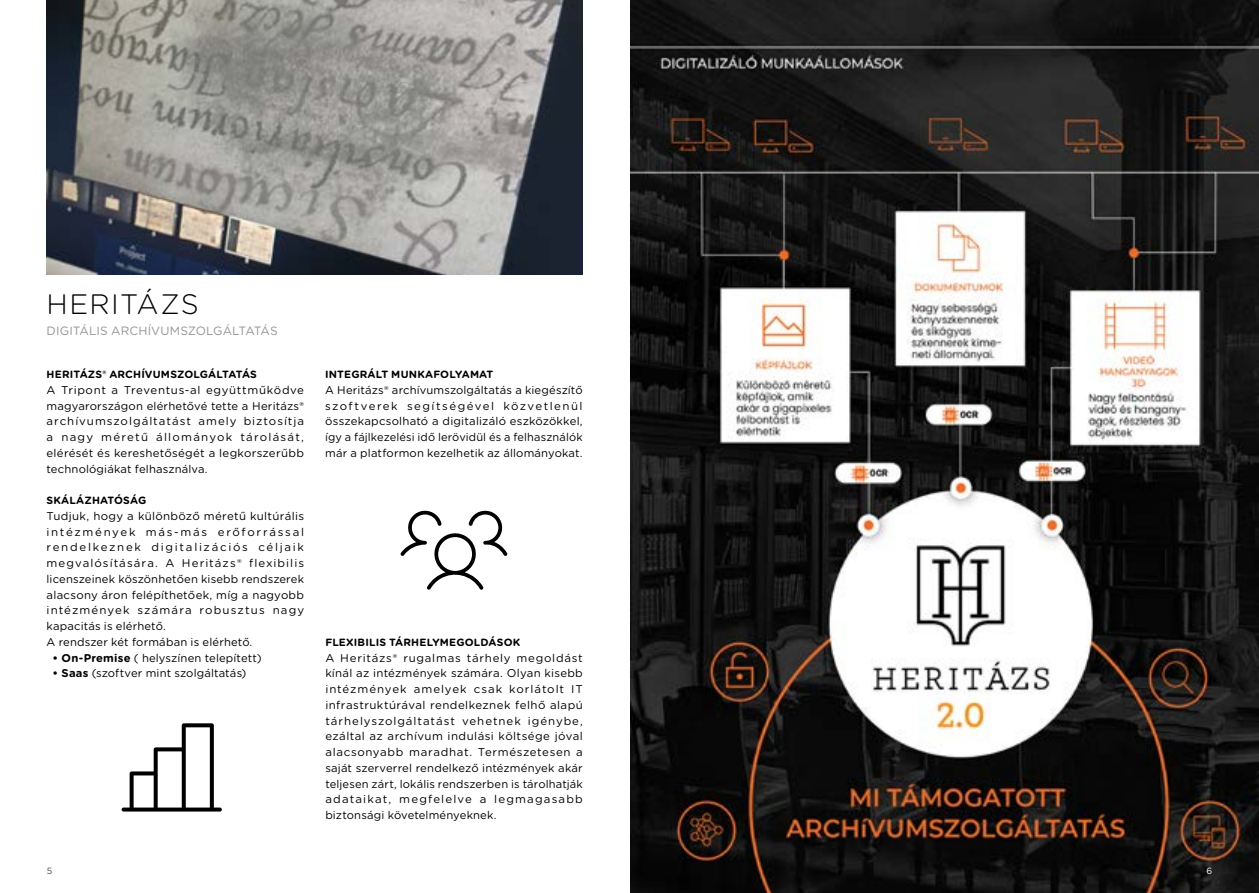
<style>
.page{position:relative;width:1259px;height:893px;background:#fff}
.page>*{position:absolute;margin:0;border:0;box-sizing:border-box;transform-origin:0 0}
.t1{font:300 28.2px "Gotham Rounded";letter-spacing:.04em;color:#000}
.t2{font:12px "Gotham Rnd";letter-spacing:.005em;color:#949598}
.t3{font:11.25px/15.8px "Gotham Rnd";letter-spacing:.015em;color:#000;text-align:justify}
.t4{font:700 10.5px "Gotham Rnd";letter-spacing:.01em;color:#000}
.t5{font:9px "Gotham Rnd";color:#4b4b4b}
.t6{font:9px "Gotham Rnd";color:#fff}
.s1{font-weight:700}
</style>
<div class="page">
<img style="left:47px;top:0;width:536px;height:275px">
<img style="left:631px;top:0;width:628px;height:893px">
<svg style="left:122px;top:723px;width:100px;height:88px"></svg>
<svg style="left:400px;top:510px;width:107px;height:80px"></svg>
<h1 class="t1" style="left:47px;top:285px;width:154px">HERITÁZS</h1>
<p class="t2" style="left:47px;top:322px;width:233px">DIGITÁLIS ARCHÍVUMSZOLGÁLTATÁS</p>
<p class="t4" style="left:47px;top:367px;width:212px">HERITÁZS® ARCHÍVUMSZOLGÁLTATÁS</p>
<p class="t3" style="left:47px;top:381px;width:259px">A Tripont a Treventus-al együttműködve magyarországon elérhetővé tette a Heritázs® archívumszolgáltatást amely biztosítja a nagy méretű állományok tárolását, elérését és kereshetőségét a legkorszerűbb technológiákat felhasználva.</p>
<p class="t4" style="left:47px;top:493px;width:101px">SKÁLÁZHATÓSÁG</p>
<p class="t3" style="left:47px;top:507px;width:259px;text-align:left">Tudjuk, hogy a különböző méretű kultúrális intézmények más-más erőforrással rendelkeznek digitalizációs céljaik megvalósítására. A Heritázs® flexibilis licenszeinek köszönhetően kisebb rendszerek alacsony áron felépíthetőek, míg a nagyobb intézmények számára robusztus nagy kapacitás is elérhető.<br>A rendszer két formában is elérhető.</p>
<p class="t3" style="left:53px;top:649px;width:211px"><span class="s1">• On-Premise</span> ( helyszínen telepített)</p>
<p class="t3" style="left:53px;top:665px;width:195px"><span class="s1">• Saas</span> (szoftver mint szolgáltatás)</p>
<p class="t4" style="left:325px;top:367px;width:170px">INTEGRÁLT MUNKAFOLYAMAT</p>
<p class="t3" style="left:325px;top:381px;width:259px">A Heritázs® archívumszolgáltatás a kiegészítő szoftverek segítségével közvetlenül összekapcsolható a digitalizáló eszközökkel, így a fájlkezelési idő lerövidül és a felhasználók már a platformon kezelhetik az állományokat.</p>
<p class="t4" style="left:325px;top:634px;width:196px">FLEXIBILIS TÁRHELYMEGOLDÁSOK</p>
<p class="t3" style="left:325px;top:649px;width:259px">A Heritázs® rugalmas tárhely megoldást kínál az intézmények számára. Olyan kisebb intézmények amelyek csak korlátolt IT infrastruktúrával rendelkeznek felhő alapú tárhelyszolgáltatást vehetnek igénybe, ezáltal az archívum indulási költsége jóval alacsonyabb maradhat. Természetesen a saját szerverrel rendelkező intézmények akár teljesen zárt, lokális rendszerben is tárolhatják adataikat, megfelelve a legmagasabb biztonsági követelményeknek.</p>
<p class="t5" style="left:47px;top:864px;width:7px">5</p>
<p class="t6" style="left:1206px;top:864px;width:7px">6</p>
</div>
